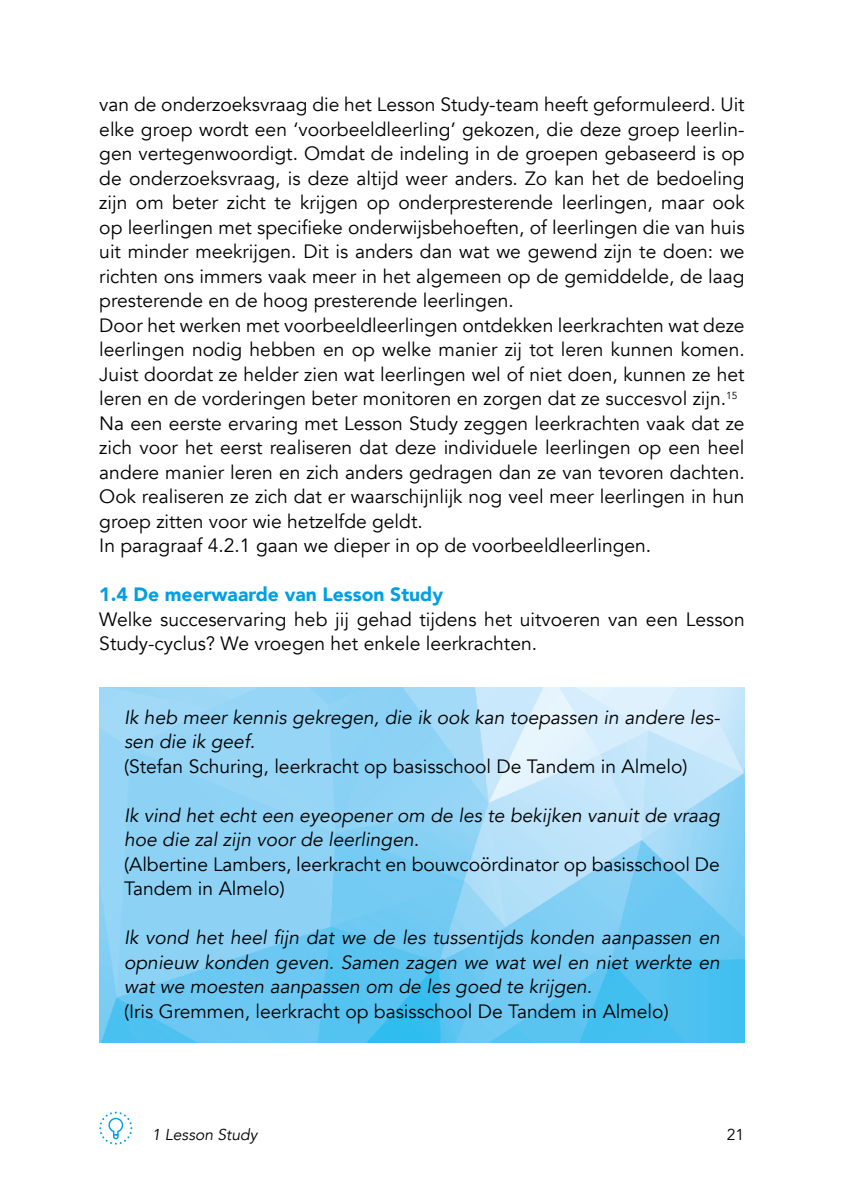
<style>
.page{position:relative;width:844px;height:1191px;background:#fff}
.page>*{position:absolute;margin:0;border:0;box-sizing:border-box;transform-origin:0 0}
.t1{font:19.25px/24.5px "Avenir";color:#000}
.t2{font:italic 19.25px/24.5px "Avenir";color:#000}
.t3{font:900 19.25px "Avenir";color:#009fe3}
.t4{font:italic 15.75px "Avenir";color:#000}
.t5{font:15.75px "Avenir";color:#000}
</style>
<div class="page">
<svg style="left:99px;top:1111px;width:33px;height:33px"></svg>
<img style="left:99px;top:687px;width:645px;height:355px">
<p class="t1" style="left:99px;top:92px;width:646px">van de onderzoeksvraag die het Lesson Study-team heeft geformuleerd. Uit elke groep wordt een ‘voorbeeldleerling’ gekozen, die deze groep leerlin&shy;gen vertegenwoordigt. Omdat de indeling in de groepen gebaseerd is op de onderzoeksvraag, is deze altijd weer anders. Zo kan het de bedoeling zijn om beter zicht te krijgen op onderpresterende leerlingen, maar ook op leerlingen met specifieke onderwijsbehoeften, of leerlingen die van huis uit minder meekrijgen. Dit is anders dan wat we gewend zijn te doen: we richten ons immers vaak meer in het algemeen op de gemiddelde, de laag presterende en de hoog presterende leerlingen.<br>Door het werken met voorbeeldleerlingen ontdekken leerkrachten wat deze leerlingen nodig hebben en op welke manier zij tot leren kunnen komen.<br>Juist doordat ze helder zien wat leerlingen wel of niet doen, kunnen ze het leren en de vorderingen beter monitoren en zorgen dat ze succesvol zijn.<sup>15<br></sup>Na een eerste ervaring met Lesson Study zeggen leerkrachten vaak dat ze zich voor het eerst realiseren dat deze individuele leerlingen op een heel andere manier leren en zich anders gedragen dan ze van tevoren dachten.<br>Ook realiseren ze zich dat er waarschijnlijk nog veel meer leerlingen in hun groep zitten voor wie hetzelfde geldt.<br>In paragraaf 4.2.1 gaan we dieper in op de voorbeeldleerlingen.</p>
<p class="t3" style="left:99px;top:578px;width:345px">1.4 De meerwaarde van Lesson Study</p>
<p class="t1" style="left:99px;top:607px;width:646px">Welke succeservaring heb jij gehad tijdens het uitvoeren van een Lesson<br>Study-cyclus? We vroegen het enkele leerkrachten.</p>
<p class="t2" style="left:124px;top:705px;width:597px">Ik heb meer kennis gekregen, die ik ook kan toepassen in andere les&shy;sen die ik geef.</p>
<p class="t1" style="left:124px;top:754px;width:564px">(Stefan Schuring, leerkracht op basisschool De Tandem in Almelo)</p>
<p class="t2" style="left:124px;top:803px;width:597px">Ik vind het echt een eyeopener om de les te bekijken vanuit de vraag hoe die zal zijn voor de leerlingen.</p>
<p class="t1" style="left:124px;top:852px;width:597px">(Albertine Lambers, leerkracht en bouwcoördinator op basisschool De<br>Tandem in Almelo)</p>
<p class="t2" style="left:124px;top:926px;width:597px;text-align:justify">Ik vond het heel fijn dat we de les tussentijds konden aanpassen en opnieuw konden geven. Samen zagen we wat wel en niet werkte en wat we moesten aanpassen om de les goed te krijgen.</p>
<p class="t1" style="left:124px;top:999px;width:546px">(Iris Gremmen, leerkracht op basisschool De Tandem in Almelo)</p>
<p class="t4" style="left:152px;top:1125px;width:107px">1 Lesson Study</p>
<p class="t5" style="left:726px;top:1125px;width:19px">21</p>
</div>
